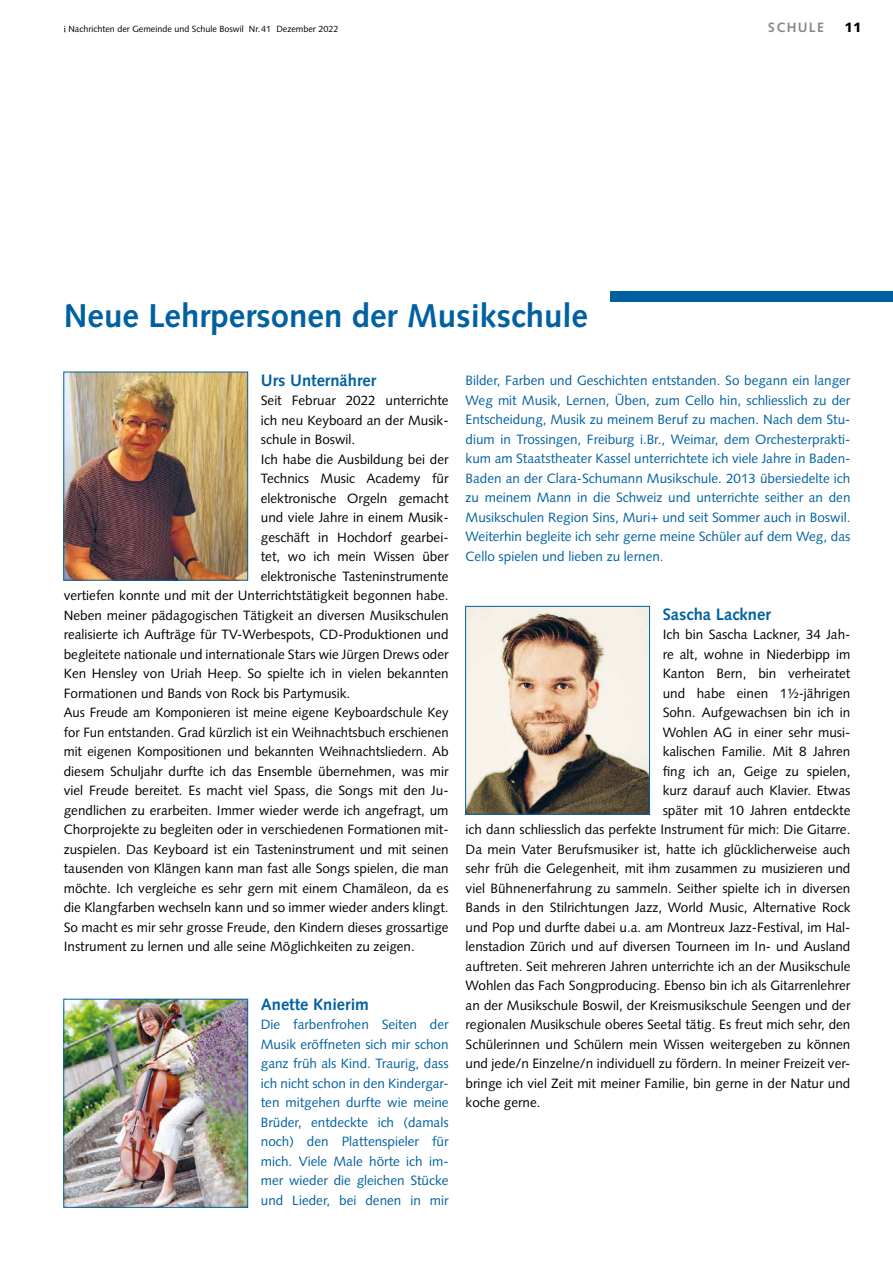
<style>
.page{position:relative;width:893px;height:1263px;background:#fff}
.page>*{position:absolute;margin:0;border:0;box-sizing:border-box;transform-origin:0 0}
.t1{font:700 33px "Syntax LT Std";color:#0061a1}
.t2{font:700 16.5px "Syntax LT Std";color:#0061a1}
.t3{font:13.5px "Syntax LT Std";color:#000}
.t4{font:13.5px/19.5px "Syntax LT Std";color:#0061a1;text-align:justify}
.t5{font:700 13.5px "Syntax LT Std";letter-spacing:.1em;color:#878787}
.t6{font:900 13.5px "Syntax LT Std";color:#000}
.t7{font:9px "Syntax LT Std";color:#000}
</style>
<div class="page">
<svg style="left:64px;top:26px;width:2px;height:6px"></svg>
<div style="left:610px;top:291px;width:283px;height:11px;background:#0061a1"></div>
<img style="left:65px;top:374px;width:181px;height:204px">
<div style="left:63px;top:372px;width:185px;height:208px;border:1px solid #0061a1"></div>
<img style="left:65px;top:1001px;width:181px;height:205px">
<div style="left:63px;top:999px;width:185px;height:209px;border:1px solid #0061a1"></div>
<img style="left:467px;top:608px;width:181px;height:204px">
<div style="left:465px;top:606px;width:185px;height:208px;border:1px solid #0061a1"></div>
<p class="t7" style="left:68px;top:24px;width:271px">Nachrichten der Gemeinde und Schule Boswil Nr.41 Dezember 2022</p>
<p class="t5" style="left:768px;top:20px;width:57px">SCHULE</p>
<p class="t6" style="left:844px;top:20px;width:19px">11</p>
<h1 class="t1" style="left:64px;top:297px;width:526px">Neue Lehrpersonen der Musikschule</h1>
<p class="t2" style="left:261px;top:370px;width:117px">Urs Unternährer</p>
<p class="t3" style="left:261px;top:392px;width:189px">Seit Februar 2022 unterrichte</p>
<p class="t3" style="left:261px;top:412px;width:189px">ich neu Keyboard an der Musik-</p>
<p class="t3" style="left:261px;top:431px;width:96px">schule in Boswil.</p>
<p class="t3" style="left:261px;top:451px;width:189px">Ich habe die Ausbildung bei der</p>
<p class="t3" style="left:261px;top:470px;width:189px">Technics Music Academy für</p>
<p class="t3" style="left:261px;top:490px;width:189px">elektronische Orgeln gemacht</p>
<p class="t3" style="left:261px;top:509px;width:189px">und viele Jahre in einem Musik-</p>
<p class="t3" style="left:261px;top:529px;width:189px">geschäft in Hochdorf gearbei-</p>
<p class="t3" style="left:261px;top:548px;width:189px">tet, wo ich mein Wissen über</p>
<p class="t3" style="left:261px;top:568px;width:189px">elektronische Tasteninstrumente</p>
<p class="t3" style="left:64px;top:587px;width:386px">vertiefen konnte und mit der Unterrichtstätigkeit begonnen habe.</p>
<p class="t3" style="left:64px;top:607px;width:386px">Neben meiner pädagogischen Tätigkeit an diversen Musikschulen</p>
<p class="t3" style="left:64px;top:626px;width:386px">realisierte ich Aufträge für TV-Werbespots, CD-Produktionen und</p>
<p class="t3" style="left:64px;top:646px;width:386px">begleitete nationale und internationale Stars wie Jürgen Drews oder</p>
<p class="t3" style="left:64px;top:665px;width:386px">Ken Hensley von Uriah Heep. So spielte ich in vielen bekannten</p>
<p class="t3" style="left:64px;top:685px;width:288px">Formationen und Bands von Rock bis Partymusik.</p>
<p class="t3" style="left:64px;top:704px;width:386px">Aus Freude am Komponieren ist meine eigene Keyboardschule Key</p>
<p class="t3" style="left:64px;top:724px;width:386px">for Fun entstanden. Grad kürzlich ist ein Weihnachtsbuch erschienen</p>
<p class="t3" style="left:64px;top:743px;width:386px">mit eigenen Kompositionen und bekannten Weihnachtsliedern. Ab</p>
<p class="t3" style="left:64px;top:763px;width:386px">diesem Schuljahr durfte ich das Ensemble übernehmen, was mir</p>
<p class="t3" style="left:64px;top:782px;width:386px">viel Freude bereitet. Es macht viel Spass, die Songs mit den Ju-</p>
<p class="t3" style="left:64px;top:802px;width:386px">gendlichen zu erarbeiten. Immer wieder werde ich angefragt, um</p>
<p class="t3" style="left:64px;top:821px;width:386px">Chorprojekte zu begleiten oder in verschiedenen Formationen mit-</p>
<p class="t3" style="left:64px;top:841px;width:386px">zuspielen. Das Keyboard ist ein Tasteninstrument und mit seinen</p>
<p class="t3" style="left:64px;top:860px;width:386px">tausenden von Klängen kann man fast alle Songs spielen, die man</p>
<p class="t3" style="left:64px;top:880px;width:386px">möchte. Ich vergleiche es sehr gern mit einem Chamäleon, da es</p>
<p class="t3" style="left:64px;top:899px;width:386px">die Klangfarben wechseln kann und so immer wieder anders klingt.</p>
<p class="t3" style="left:64px;top:919px;width:386px">So macht es mir sehr grosse Freude, den Kindern dieses grossartige</p>
<p class="t3" style="left:64px;top:938px;width:353px">Instrument zu lernen und alle seine Möglichkeiten zu zeigen.</p>
<p class="t4" style="left:466px;top:371px;width:386px;text-align:left">Bilder, Farben und Geschichten entstanden. So begann ein langer Weg mit Musik, Lernen, Üben, zum Cello hin, schliesslich zu der Entscheidung, Musik zu meinem Beruf zu machen. Nach dem Stu&shy;dium in Trossingen, Freiburg i.Br., Weimar, dem Orchesterprakti&shy;kum am Staatstheater Kassel unterrichtete ich viele Jahre in Baden-Baden an der Clara-Schumann Musikschule. 2013 übersiedelte ich zu meinem Mann in die Schweiz und unterrichte seither an den Musikschulen Region Sins, Muri+ und seit Sommer auch in Boswil.<br>Weiterhin begleite ich sehr gerne meine Schüler auf dem Weg, das Cello spielen und lieben zu lernen.</p>
<p class="t2" style="left:663px;top:604px;width:110px">Sascha Lackner</p>
<p class="t3" style="left:663px;top:626px;width:189px">Ich bin Sascha Lackner, 34 Jah-</p>
<p class="t3" style="left:663px;top:646px;width:189px">re alt, wohne in Niederbipp im</p>
<p class="t3" style="left:663px;top:665px;width:189px">Kanton Bern, bin verheiratet</p>
<p class="t3" style="left:663px;top:685px;width:189px">und habe einen 1½-jährigen</p>
<p class="t3" style="left:663px;top:704px;width:189px">Sohn. Aufgewachsen bin ich in</p>
<p class="t3" style="left:663px;top:724px;width:189px">Wohlen AG in einer sehr musi-</p>
<p class="t3" style="left:663px;top:743px;width:189px">kalischen Familie. Mit 8 Jahren</p>
<p class="t3" style="left:663px;top:763px;width:189px">fing ich an, Geige zu spielen,</p>
<p class="t3" style="left:663px;top:782px;width:189px">kurz darauf auch Klavier. Etwas</p>
<p class="t3" style="left:663px;top:802px;width:189px">später mit 10 Jahren entdeckte</p>
<p class="t3" style="left:466px;top:821px;width:386px">ich dann schliesslich das perfekte Instrument für mich: Die Gitarre.</p>
<p class="t3" style="left:466px;top:841px;width:386px">Da mein Vater Berufsmusiker ist, hatte ich glücklicherweise auch</p>
<p class="t3" style="left:466px;top:860px;width:386px">sehr früh die Gelegenheit, mit ihm zusammen zu musizieren und</p>
<p class="t3" style="left:466px;top:880px;width:386px">viel Bühnenerfahrung zu sammeln. Seither spielte ich in diversen</p>
<p class="t3" style="left:466px;top:899px;width:386px">Bands in den Stilrichtungen Jazz, World Music, Alternative Rock</p>
<p class="t3" style="left:466px;top:919px;width:386px">und Pop und durfte dabei u.a. am Montreux Jazz-Festival, im Hal-</p>
<p class="t3" style="left:466px;top:938px;width:386px">lenstadion Zürich und auf diversen Tourneen im In- und Ausland</p>
<p class="t3" style="left:466px;top:958px;width:386px">auftreten. Seit mehreren Jahren unterrichte ich an der Musikschule</p>
<p class="t3" style="left:466px;top:977px;width:386px">Wohlen das Fach Songproducing. Ebenso bin ich als Gitarrenlehrer</p>
<p class="t3" style="left:466px;top:997px;width:386px">an der Musikschule Boswil, der Kreismusikschule Seengen und der</p>
<p class="t3" style="left:466px;top:1016px;width:386px">regionalen Musikschule oberes Seetal tätig. Es freut mich sehr, den</p>
<p class="t3" style="left:466px;top:1036px;width:386px">Schülerinnen und Schülern mein Wissen weitergeben zu können</p>
<p class="t3" style="left:466px;top:1055px;width:386px">und jede/n Einzelne/n individuell zu fördern. In meiner Freizeit ver-</p>
<p class="t3" style="left:466px;top:1075px;width:386px">bringe ich viel Zeit mit meiner Familie, bin gerne in der Natur und</p>
<p class="t3" style="left:466px;top:1094px;width:77px">koche gerne.</p>
<p class="t2" style="left:261px;top:994px;width:110px">Anette Knierim</p>
<p class="t4" style="left:261px;top:1015px;width:189px">Die farbenfrohen Seiten der Musik eröffneten sich mir schon ganz früh als Kind. Traurig, dass ich nicht schon in den Kindergar&shy;ten mitgehen durfte wie meine Brüder, entdeckte ich (damals noch) den Plattenspieler für mich. Viele Male hörte ich im&shy;mer wieder die gleichen Stücke und Lieder, bei denen in mir</p>
</div>
